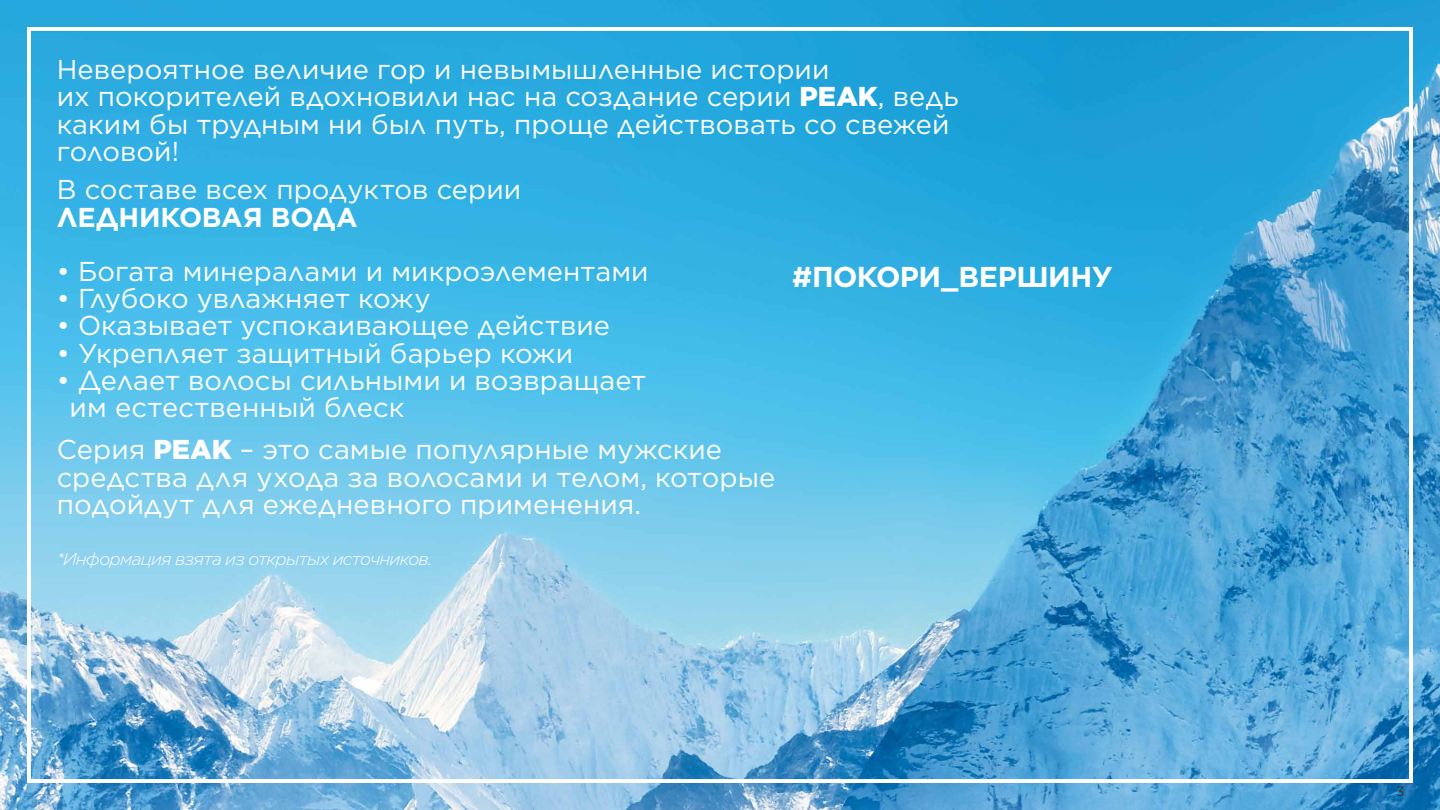
<style>
.page{position:relative;width:1440px;height:810px;background:#fff}
.page>*{position:absolute;margin:0;border:0;box-sizing:border-box;transform-origin:0 0}
.t1{font:700 28.72px "Gotham";letter-spacing:-.02em;color:#fff}
.t2{font:27.3px/27.3px "Gotham";letter-spacing:.005em;color:#fff}
.t3{font:700 27.3px "Gotham";letter-spacing:-.01em;color:#fff}
.t4{font:italic 300 17.25px "Gotham";letter-spacing:-.04em;color:#fff}
.t5{font:13.5px "Gotham";color:#333}
.s1{font-weight:900}
</style>
<div class="page">
<img style="left:0;top:1px;width:1440px;height:809px">
<div style="left:27px;top:27px;width:1386px;height:756px;border:4px solid #fff"></div>
<p class="t2" style="left:57px;top:55px;width:903px">Невероятное величие гор и невымышленные истории<br>их покорителей вдохновили нас на создание серии <span class="s1">PEAK</span>, ведь каким бы трудным ни был путь, проще действовать со свежей головой!</p>
<p class="t2" style="left:57px;top:175px;width:466px">В составе всех продуктов серии</p>
<p class="t3" style="left:57px;top:199px;width:303px">ЛЕДНИКОВАЯ ВОДА</p>
<p class="t2" style="left:57px;top:257px;width:593px">• Богата минералами и микроэлементами</p>
<p class="t2" style="left:57px;top:284px;width:375px">• Глубоко увлажняет кожу</p>
<p class="t2" style="left:57px;top:312px;width:555px">• Оказывает успокаивающее действие</p>
<p class="t2" style="left:57px;top:339px;width:518px">• Укрепляет защитный барьер кожи</p>
<p class="t2" style="left:70px;top:366px;width:578px;text-indent:-13px">• Делает волосы сильными и возвращает им естественный блеск</p>
<p class="t2" style="left:57px;top:436px;width:720px">Серия <span class="s1">PEAK</span> – это самые популярные мужские средства для ухода за волосами и телом, которые подойдут для ежедневного применения.</p>
<p class="t4" style="left:57px;top:548px;width:377px">*Информация взята из открытых источников.</p>
<p class="t1" style="left:792px;top:257px;width:322px">#ПОКОРИ_ВЕРШИНУ</p>
<p class="t5" style="left:1396px;top:783px;width:10px">3</p>
</div>
